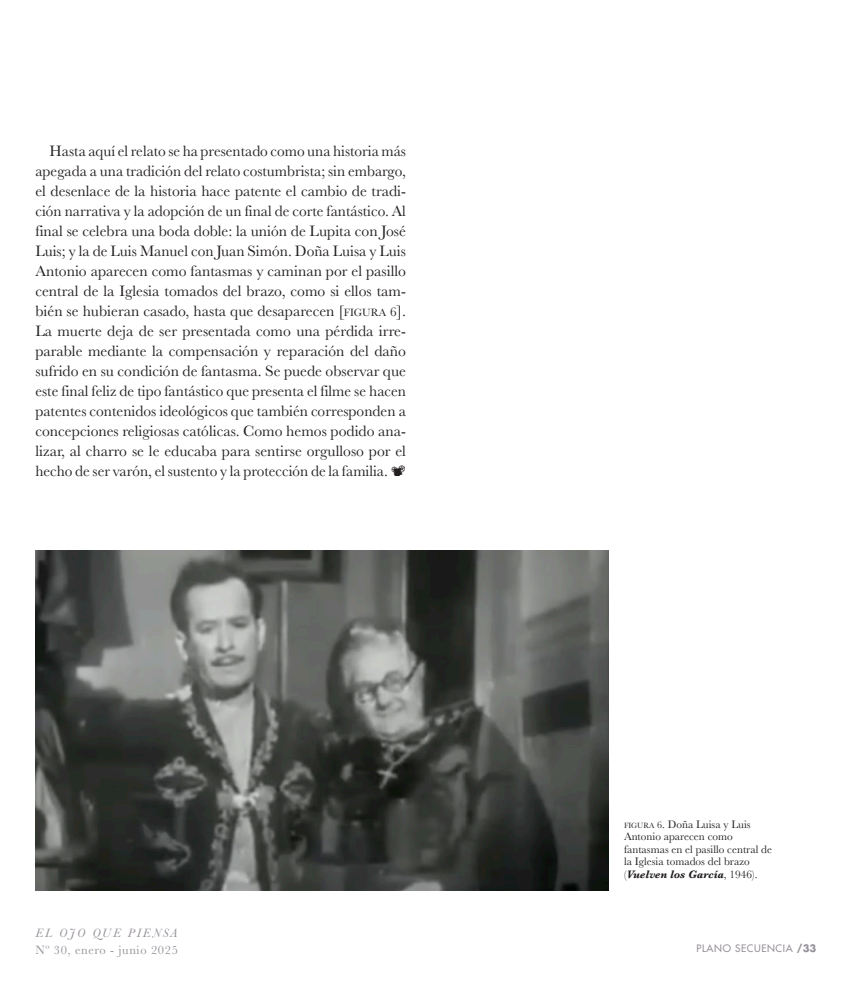
<style>
.page{position:relative;width:851px;height:993px;background:#fff}
.page>*{position:absolute;margin:0;border:0;box-sizing:border-box;transform-origin:0 0}
.Cuerpo{font:15.62px/20px "Baskerville";color:#231f20;text-align:justify}
.t1{font:12.5px "Baskerville";letter-spacing:.05em;color:#969199}
.t2{font:italic 12.5px "Baskerville";letter-spacing:.16em;color:#969199}
.pie_de_foto{font:11.25px/12.5px "Baskerville";color:#231f20}
.pie_de_foto-2{font:italic 700 11.25px "Baskerville";color:#231f20}
.t3{font:500 10px "Futura Std";letter-spacing:.06em;color:#969199}
.s1{font-size:11px}
.s2{font-size:13.12px}
.s3{font-size:7.88px}
.s4{font-size:10px}
.s5{font-weight:400;font-style:normal}
.s6{font-weight:700}
</style>
<div class="page">
<img style="left:35px;top:550px;width:573px;height:339px">
<p class="Cuerpo" style="left:35px;top:141px;width:372px;text-indent:14px">Hasta aquí el relato se ha presentado como una historia más apegada a una tradición del relato costumbrista; sin embargo, el desenlace de la historia hace patente el cambio de tradi&shy;ción narrativa y la adopción de un final de corte fantástico. Al final se celebra una boda doble: la unión de Lupita con José Luis; y la de Luis Manuel con Juan Simón. Doña Luisa y Luis Antonio aparecen como fantasmas y caminan por el pasillo central de la Iglesia tomados del brazo, como si ellos tam&shy;bién se hubieran casado, hasta que desaparecen [<span class="s1">FIGURA</span> <span class="s2">6</span>].<br>La muerte deja de ser presentada como una pérdida irre&shy;parable mediante la compensación y reparación del daño sufrido en su condición de fantasma. Se puede observar que este final feliz de tipo fantástico que presenta el filme se hacen patentes contenidos ideológicos que también corresponden a concepciones religiosas católicas. Como hemos podido ana&shy;lizar, al charro se le educaba para sentirse orgulloso por el hecho de ser varón, el sustento y la protección de la familia.</p>
<p class="pie_de_foto" style="left:624px;top:817px;width:149px"><span class="s3">FIGURA</span> <span class="s4">6</span>. Doña Luisa y Luis<br>Antonio aparecen como fantasmas en el pasillo central de la Iglesia tomados del brazo</p>
<p class="pie_de_foto-2" style="left:624px;top:865px;width:135px"><span class="s5">(</span>Vuelven los García<span class="s5">, 1946).</span></p>
<p class="t2" style="left:35px;top:923px;width:144px">EL OJO QUE PIENSA</p>
<p class="t1" style="left:35px;top:941px;width:144px">Nº 30, enero - junio 2025</p>
<p class="t3" style="left:696px;top:941px;width:121px">PLANO SECUENCIA <span class="s6">/33</span></p>
</div>
